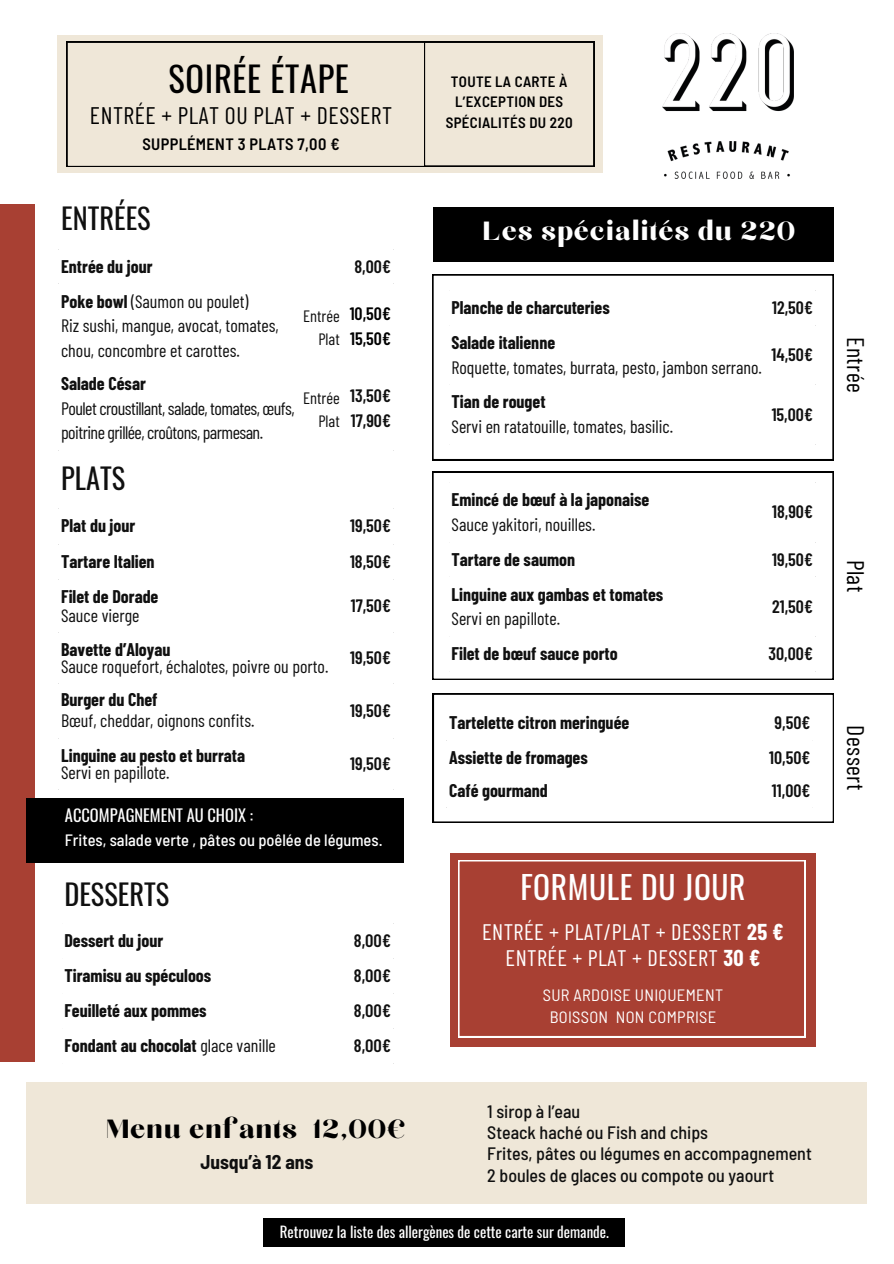
<style>
.page{position:relative;width:894px;height:1264px;background:#fff}
.page>*{position:absolute;margin:0;border:0;box-sizing:border-box;transform-origin:0 0}
.t1{font:34.35px "Oswald";letter-spacing:.02em;color:#000}
.t2{font:32.85px "Chloe";letter-spacing:.02em;color:#fff}
.t3{font:32.85px "Chloe";letter-spacing:.02em;color:#000}
.t4{font:31.35px "Oswald";letter-spacing:.02em;color:#fff}
.t5{font:28.35px "Oswald";color:#101010}
.t6{font:23.85px "Barlow Condensed";letter-spacing:.02em;color:#000}
.t7{font:22.5px "Barlow Condensed";letter-spacing:.02em;color:#fff}
.t8{font:700 semi-condensed 19.5px "Barlow";color:#101010}
.t9{font:700 18px "Barlow Condensed";color:#101010}
.t10{font:18px/24.8px "Barlow Condensed";color:#101010}
.t11{font:600 18px "Barlow Condensed";color:#101010}
.t12{font:500 semi-condensed 18px/21.3px "Barlow";color:#101010}
.t13{font:18px/24.8px "Barlow Condensed";letter-spacing:-.03em;color:#101010}
.t14{font:600 18px "Barlow Condensed";color:#000}
.t15{font:500 semi-condensed 16.5px "Barlow";color:#fff}
.t16{font:semi-condensed 16.5px "Barlow";letter-spacing:.02em;color:#fff}
.t17{font:16.5px "Oswald";color:#fff}
.t18{font:600 semi-condensed 16.5px "Barlow";letter-spacing:.02em;color:#000}
.t19{font:16.5px "Barlow Condensed";color:#101010}
.t20{font:15px "Oswald";color:#fff}
.t21{font:600 semi-condensed 15px/20.2px "Barlow";letter-spacing:.02em;color:#000;text-align:center}
.s1{font-weight:700}
.s2{font-weight:400}
</style>
<div class="page">
<div style="left:57px;top:36px;width:546px;height:137px;background:#efe7d8"></div>
<div style="left:450px;top:853px;width:365px;height:193px;background:#a84033"></div>
<svg style="left:458px;top:860px;width:346px;height:177px"></svg>
<svg style="left:67px;top:42px;width:527px;height:125px"></svg>
<svg style="left:424px;top:41px;width:170px;height:125px"></svg>
<div style="left:27px;top:1082px;width:839px;height:122px;background:#efe7d8"></div>
<svg style="left:432px;top:472px;width:401px;height:207px"></svg>
<hr style="left:449px;top:481px;width:365px;height:2px;background:#fff">
<hr style="left:449px;top:541px;width:365px;height:2px;background:#fff">
<hr style="left:449px;top:576px;width:365px;height:2px;background:#fff">
<hr style="left:449px;top:635px;width:365px;height:2px;background:#fff">
<hr style="left:449px;top:670px;width:365px;height:2px;background:#fff">
<svg style="left:433px;top:693px;width:400px;height:129px"></svg>
<hr style="left:446px;top:739px;width:366px;height:2px;background:#fff">
<hr style="left:446px;top:806px;width:366px;height:3px;background:#fff">
<img style="left:662px;top:33px;width:131px;height:146px">
<svg style="left:432px;top:274px;width:401px;height:186px"></svg>
<div style="left:449px;top:290px;width:319px;height:35px;background:#fff"></div>
<hr style="left:449px;top:289px;width:365px;height:2px;background:#fff">
<hr style="left:449px;top:324px;width:365px;height:2px;background:#fff">
<hr style="left:449px;top:383px;width:365px;height:3px;background:#fff">
<hr style="left:449px;top:443px;width:365px;height:2px;background:#fff">
<div style="left:432px;top:207px;width:401px;height:54px;background:#000"></div>
<div style="left:0;top:205px;width:34px;height:856px;background:#a84033"></div>
<div style="left:27px;top:798px;width:377px;height:64px;background:#000"></div>
<div style="left:263px;top:1217px;width:362px;height:29px;background:#000"></div>
<h1 class="t1" style="left:169px;top:52px;width:182px">SOIRÉE ÉTAPE</h1>
<h3 class="t6" style="left:90px;top:100px;width:303px">ENTRÉE + PLAT OU PLAT + DESSERT</h3>
<h4 class="t18" style="left:142px;top:134px;width:198px">SUPPLÉMENT 3 PLATS 7,00 €</h4>
<p class="t5" style="left:61px;top:196px;width:91px">ENTRÉES</p>
<p class="t9" style="left:61px;top:255px;width:93px">Entrée du jour</p>
<p class="t11" style="left:354px;top:255px;width:38px">8,00€</p>
<p class="t10" style="left:61px;top:288px;width:189px"><span class="s1">Poke bowl</span> (Saumon ou poulet)</p>
<p class="t10" style="left:61px;top:313px;width:219px">Riz sushi, mangue, avocat, tomates, chou, concombre et carottes.</p>
<p class="t14" style="left:349px;top:302px;width:43px">10,50€</p>
<p class="t14" style="left:350px;top:327px;width:42px">15,50€</p>
<p class="t19" style="left:303px;top:306px;width:38px">Entrée</p>
<p class="t19" style="left:318px;top:328px;width:23px">Plat</p>
<p class="t9" style="left:61px;top:372px;width:86px">Salade César</p>
<p class="t13" style="left:61px;top:395px;width:235px">Poulet croustillant, salade, tomates, œufs, poitrine grillée, croûtons, parmesan.</p>
<p class="t19" style="left:303px;top:388px;width:38px">Entrée</p>
<p class="t19" style="left:318px;top:410px;width:23px">Plat</p>
<p class="t11" style="left:350px;top:384px;width:42px">13,50€</p>
<p class="t11" style="left:351px;top:409px;width:42px">17,90€</p>
<h6 class="t5" style="left:61px;top:456px;width:66px">PLATS</h6>
<h1 class="t9" style="left:61px;top:514px;width:76px">Plat du jour</h1>
<h3 class="t11" style="left:350px;top:514px;width:42px">19,50€</h3>
<h6 class="t9" style="left:61px;top:550px;width:95px">Tartare Italien</h6>
<p class="t11" style="left:350px;top:550px;width:42px">18,50€</p>
<p class="t9" style="left:61px;top:585px;width:99px">Filet de Dorade</p>
<p class="t10" style="left:61px;top:603px;width:80px">Sauce vierge</p>
<p class="t11" style="left:350px;top:594px;width:42px">17,50€</p>
<p class="t9" style="left:61px;top:638px;width:111px">Bavette d’Aloyau</p>
<p class="t10" style="left:61px;top:653px;width:269px">Sauce roquefort, échalotes, poivre ou porto.</p>
<p class="t9" style="left:61px;top:688px;width:98px">Burger du Chef</p>
<p class="t10" style="left:61px;top:707px;width:195px">Bœuf, cheddar, oignons confits.</p>
<p class="t9" style="left:61px;top:744px;width:185px">Linguine au pesto et burrata</p>
<p class="t10" style="left:61px;top:759px;width:110px">Servi en papillote.</p>
<p class="t11" style="left:350px;top:646px;width:42px">19,50€</p>
<p class="t11" style="left:350px;top:699px;width:42px">19,50€</p>
<p class="t11" style="left:350px;top:752px;width:42px">19,50€</p>
<p class="t17" style="left:65px;top:802px;width:189px">ACCOMPAGNEMENT AU CHOIX :</p>
<p class="t15" style="left:65px;top:829px;width:319px">Frites, salade verte , pâtes ou poêlée de légumes.</p>
<p class="t5" style="left:64px;top:871px;width:106px">DESSERTS</p>
<p class="t9" style="left:64px;top:929px;width:100px">Dessert du jour</p>
<p class="t11" style="left:354px;top:929px;width:38px">8,OO€</p>
<p class="t9" style="left:64px;top:964px;width:148px">Tiramisu au spéculoos</p>
<p class="t11" style="left:354px;top:964px;width:38px">8,OO€</p>
<p class="t9" style="left:64px;top:999px;width:144px">Feuilleté aux pommes</p>
<p class="t11" style="left:354px;top:999px;width:38px">8,OO€</p>
<p class="t9" style="left:64px;top:1033px;width:213px">Fondant au chocolat <span class="s2">glace vanille</span></p>
<p class="t11" style="left:354px;top:1033px;width:38px">8,OO€</p>
<h4 class="t3" style="left:106px;top:1113px;width:301px">Menu enfants 12,00€</h4>
<p class="t8" style="left:200px;top:1149px;width:114px">Jusqu’à 12 ans</p>
<h3 class="t21" style="left:445px;top:71px;width:128px">TOUTE LA CARTE À<br>L’EXCEPTION DES<br>SPÉCIALITÉS DU 220</h3>
<h5 class="t2" style="left:482px;top:216px;width:314px">Les spécialités du 220</h5>
<p class="t9" style="left:451px;top:296px;width:160px">Planche de charcuteries</p>
<p class="t11" style="left:772px;top:296px;width:42px">12,50€</p>
<p class="t9" style="left:451px;top:331px;width:105px">Salade italienne</p>
<p class="t10" style="left:451px;top:354px;width:312px">Roquette, tomates, burrata, pesto, jambon serrano.</p>
<p class="t11" style="left:771px;top:343px;width:43px">14,50€</p>
<p class="t9" style="left:451px;top:390px;width:95px">Tian de rouget</p>
<p class="t10" style="left:451px;top:413px;width:223px">Servi en ratatouille, tomates, basilic.</p>
<h2 class="t9" style="left:451px;top:488px;width:199px">Emincé de bœuf à la japonaise</h2>
<p class="t10" style="left:451px;top:511px;width:145px">Sauce yakitori, nouilles.</p>
<p class="t11" style="left:771px;top:403px;width:43px">15,00€</p>
<p class="t11" style="left:771px;top:500px;width:42px">18,90€</p>
<p class="t9" style="left:451px;top:547px;width:125px">Tartare de saumon</p>
<p class="t11" style="left:772px;top:547px;width:42px">19,50€</p>
<p class="t9" style="left:451px;top:582px;width:213px">Linguine aux gambas et tomates</p>
<p class="t10" style="left:451px;top:605px;width:110px">Servi en papillote.</p>
<p class="t11" style="left:772px;top:595px;width:42px">21,50€</p>
<p class="t9" style="left:451px;top:642px;width:168px">Filet de bœuf sauce porto</p>
<p class="t11" style="left:768px;top:642px;width:46px">30,00€</p>
<p class="t9" style="left:449px;top:710px;width:182px">Tartelette citron meringuée</p>
<p class="t11" style="left:774px;top:710px;width:37px">9,50€</p>
<p class="t9" style="left:449px;top:745px;width:140px">Assiette de fromages</p>
<p class="t11" style="left:769px;top:745px;width:43px">10,50€</p>
<p class="t9" style="left:449px;top:778px;width:100px">Café gourmand</p>
<p class="t11" style="left:771px;top:778px;width:40px">11,00€</p>
<p class="t4" style="left:520px;top:862px;width:226px">FORMULE DU JOUR</p>
<p class="t7" style="left:482px;top:917px;width:303px">ENTRÉE + PLAT/PLAT + DESSERT <span class="s1">25 €</span></p>
<p class="t7" style="left:505px;top:943px;width:256px">ENTRÉE + PLAT + DESSERT <span class="s1">30 €</span></p>
<p class="t16" style="left:542px;top:984px;width:182px">SUR ARDOISE UNIQUEMENT</p>
<p class="t16" style="left:549px;top:1006px;width:168px">BOISSON NON COMPRISE</p>
<p class="t12" style="left:487px;top:1099px;width:326px">1 sirop à l’eau<br>Steack haché ou Fish and chips<br>Frites, pâtes ou légumes en accompagnement</p>
<p class="t12" style="left:487px;top:1163px;width:288px">2 boules de glaces ou compote ou yaourt</p>
<p class="t20" style="left:280px;top:1219px;width:330px">Retrouvez la liste des allergènes de cette carte sur demande.</p>
<h4 class="t6" style="left:870px;top:337px;width:57px;rotate:90deg">Entrée</h4>
<h2 class="t6" style="left:870px;top:559px;width:34px;rotate:90deg">Plat</h2>
<p class="t6" style="left:870px;top:725px;width:66px;rotate:90deg">Dessert</p>
</div>
